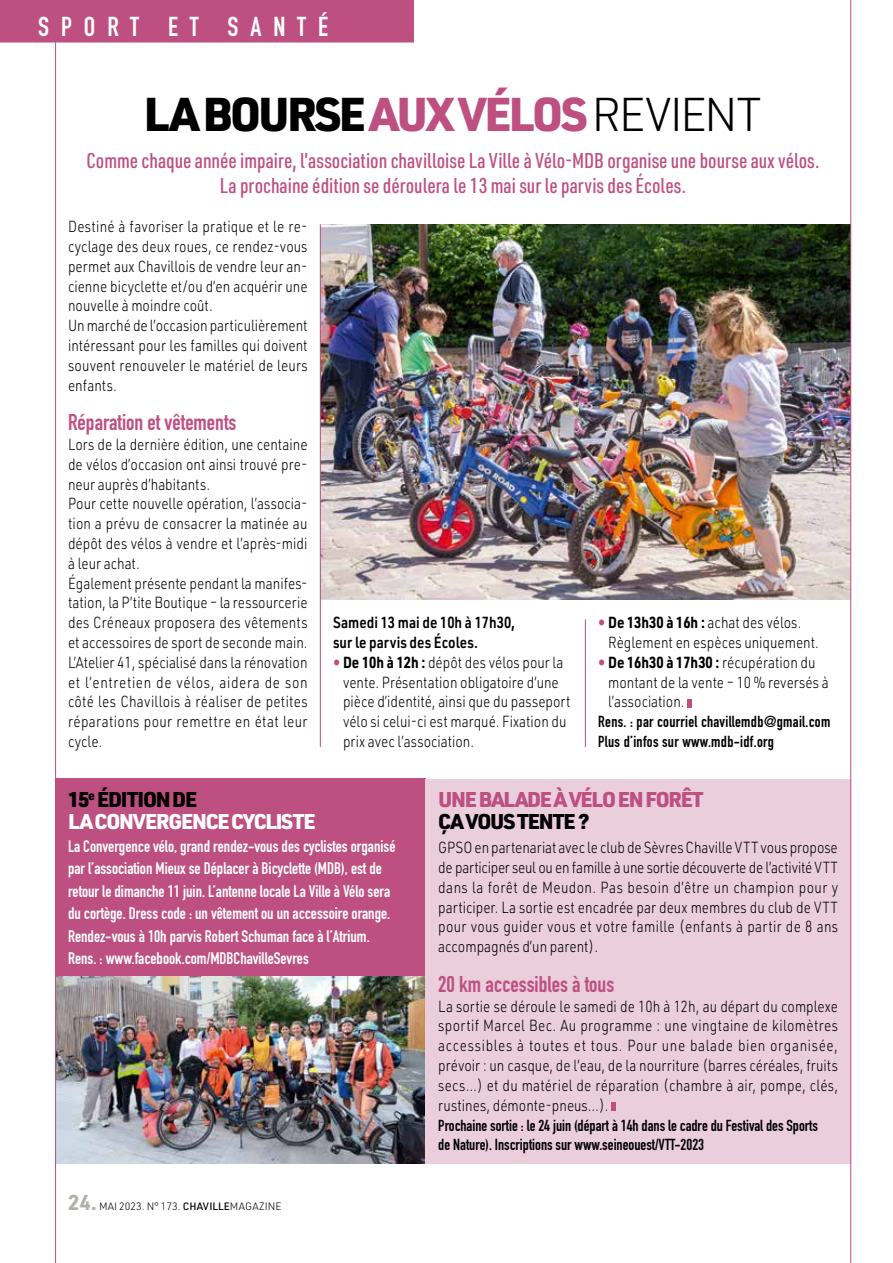
<style>
.page{position:relative;width:893px;height:1263px;background:#fff}
.page>*{position:absolute;margin:0;border:0;box-sizing:border-box;transform-origin:0 0}
.t1{font:900 46.5px "URWDIN";letter-spacing:-.05em;color:#000}
.t2{font:27px "DIN Engschrift LT Pro";letter-spacing:.44em;color:#fff}
.t3{font:22.5px "DIN Engschrift LT Pro";color:#bd5081}
.t4{font:500 21px/24.8px "URWDIN Cond";color:#bd5081;text-align:center}
.t5{font:900 21px/22.5px "URWDIN";letter-spacing:-.06em;color:#fff}
.t6{font:900 21px "URWDIN";letter-spacing:-.06em;color:#bd5081}
.t7{font:900 21px "URWDIN";letter-spacing:-.045em;color:#000}
.t8{font:16.5px/22.5px "DIN Engschrift LT Pro";color:#fff}
.t9{font:300 15.75px/19.8px "URWDIN";color:#000;scale:.85 1}
.t10{font:15.75px/19.8px "DIN Engschrift LT Pro";color:#000}
.t11{font:15.75px/19.8px "DIN Engschrift LT Pro";letter-spacing:.02em;color:#000}
.t12{font:600 15.75px/19.8px "URWDIN";color:#000;scale:.85 1}
.t13{font:300 10.5px "URWDIN";color:#000}
.s1{color:#bd5081}
.s2{font-weight:300}
.s3{font-weight:700;color:#bd5081}
.s4{font-weight:700}
.s5{color:#000}
.s6{font-weight:700;font-size:21px;color:#b1b0a7}
.s7{font-weight:500}
</style>
<div class="page">
<div style="left:55px;top:779px;width:370px;height:198px;background:#bd5081"></div>
<img style="left:56px;top:977px;width:369px;height:186px">
<div style="left:425px;top:779px;width:426px;height:384px;background:#eacedb"></div>
<svg style="left:611px;top:1102px;width:4px;height:9px"></svg>
<svg style="left:687px;top:699px;width:4px;height:8px"></svg>
<img style="left:321px;top:224px;width:529px;height:376px">
<hr style="left:55px;top:0;width:1px;height:1263px;background:#bd5081">
<hr style="left:850px;top:0;width:1px;height:1263px;background:#bd5081">
<hr style="left:320px;top:224px;width:1px;height:523px;background:#bd5081">
<hr style="left:585px;top:619px;width:1px;height:128px;background:#bd5081">
<div style="left:0;top:0;width:414px;height:43px;background:#bd5081"></div>
<h2 class="t2" style="left:38px;top:11px;width:291px">SPORT ET SANTÉ</h2>
<h1 class="t1" style="left:144px;top:82px;width:619px">LA BOURSE <span class="s1">AUX VÉLOS</span> <span class="s2">REVIENT</span></h1>
<h3 class="t4" style="left:86px;top:147px;width:734px">Comme chaque année impaire, l’association chavilloise La Ville à Vélo-MDB organise une bourse aux vélos.<br>La prochaine édition se déroulera le 13 mai sur le parvis des Écoles.</h3>
<p class="t9" style="left:68px;top:216px;width:283px">Destiné à favoriser la pratique et le re&shy;cyclage des deux roues, ce rendez-vous permet aux Chavillois de vendre leur an&shy;cienne bicyclette et/ou d’en acquérir une nouvelle à moindre coût.<br>Un marché de l’occasion particulièrement intéressant pour les familles qui doivent souvent renouveler le matériel de leurs enfants.</p>
<h3 class="t3" style="left:68px;top:409px;width:170px">Réparation et vêtements</h3>
<p class="t9" style="left:68px;top:434px;width:283px">Lors de la dernière édition, une centaine de vélos d’occasion ont ainsi trouvé pre&shy;neur auprès d’habitants.<br>Pour cette nouvelle opération, l’associa&shy;tion a prévu de consacrer la matinée au dépôt des vélos à vendre et l’après-midi à leur achat.<br>Également présente pendant la manifes&shy;tation, la P’tite Boutique – la ressourcerie des Créneaux proposera des vêtements et accessoires de sport de seconde main.<br>L’Atelier 41, spécialisé dans la rénovation et l’entretien de vélos, aidera de son côté les Chavillois à réaliser de petites réparations pour remettre en état leur cycle.</p>
<p class="t12" style="left:333px;top:612px;width:216px">Samedi 13 mai de 10h à 17h30, sur le parvis des Écoles.</p>
<p class="t9" style="left:343px;top:652px;width:269px;text-indent:-10px"><span class="s3">•</span> <span class="s4">De 10h à 12h :</span> dépôt des vélos pour la vente. Présentation obligatoire d’une pièce d’identité, ainsi que du passeport vélo si celui-ci est marqué. Fixation du prix avec l’association.</p>
<p class="t9" style="left:608px;top:612px;width:250px;text-indent:-10px"><span class="s3">•</span> <span class="s4">De 13h30 à 16h :</span> achat des vélos.<br>Règlement en espèces uniquement.</p>
<p class="t9" style="left:608px;top:652px;width:261px;text-indent:-10px"><span class="s3">•</span> <span class="s4">De 16h30 à 17h30 :</span> récupération du montant de la vente – 10 % reversés à l’association.</p>
<p class="t11" style="left:598px;top:712px;width:234px">Rens. : par courriel chavillemdb@gmail.com<br>Plus d’infos sur www.mdb-idf.org</p>
<h3 class="t5" style="left:68px;top:787px;width:249px"><span class="s5">15</span><sup>e</sup> <span class="s5">ÉDITION DE<br></span>LA CONVERGENCE CYCLISTE</h3>
<p class="t8" style="left:68px;top:835px;width:329px">La Convergence vélo, grand rendez-vous des cyclistes organisé par l’association Mieux se Déplacer à Bicyclette (MDB), est de retour le dimanche 11 juin. L’antenne locale La Ville à Vélo sera du cortège. Dress code : un vêtement ou un accessoire orange.<br>Rendez-vous à 10h parvis Robert Schuman face à l’Atrium.<br>Rens. : www.facebook.com/MDBChavilleSevres</p>
<p class="t13" style="left:68px;top:1199px;width:215px"><span class="s6">24.</span> MAI 2023. N° 173. <span class="s7">CHAVILLE</span>MAGAZINE</p>
<h3 class="t6" style="left:438px;top:784px;width:267px">UNE BALADE À VÉLO EN FORÊT</h3>
<h3 class="t7" style="left:438px;top:807px;width:153px">ÇA VOUS TENTE ?</h3>
<p class="t9" style="left:438px;top:837px;width:472px;text-align:justify">GPSO en partenariat avec le club de Sèvres Chaville VTT vous propose de participer seul ou en famille à une sortie découverte de l’activité VTT dans la forêt de Meudon. Pas besoin d’être un champion pour y participer. La sortie est encadrée par deux membres du club de VTT pour vous guider vous et votre famille (enfants à partir de 8 ans accompagnés d’un parent).</p>
<h3 class="t3" style="left:438px;top:971px;width:177px">20 km accessibles à tous</h3>
<p class="t9" style="left:438px;top:996px;width:472px;text-align:justify">La sortie se déroule le samedi de 10h à 12h, au départ du complexe sportif Marcel Bec. Au programme : une vingtaine de kilomètres accessibles à toutes et tous. Pour une balade bien organisée, prévoir : un casque, de l’eau, de la nourriture (barres céréales, fruits secs…) et du matériel de réparation (chambre à air, pompe, clés, rustines, démonte-pneus…).</p>
<p class="t10" style="left:438px;top:1115px;width:381px">Prochaine sortie : le 24 juin (départ à 14h dans le cadre du Festival des Sports de Nature). Inscriptions sur www.seineouest/VTT-2023</p>
</div>
